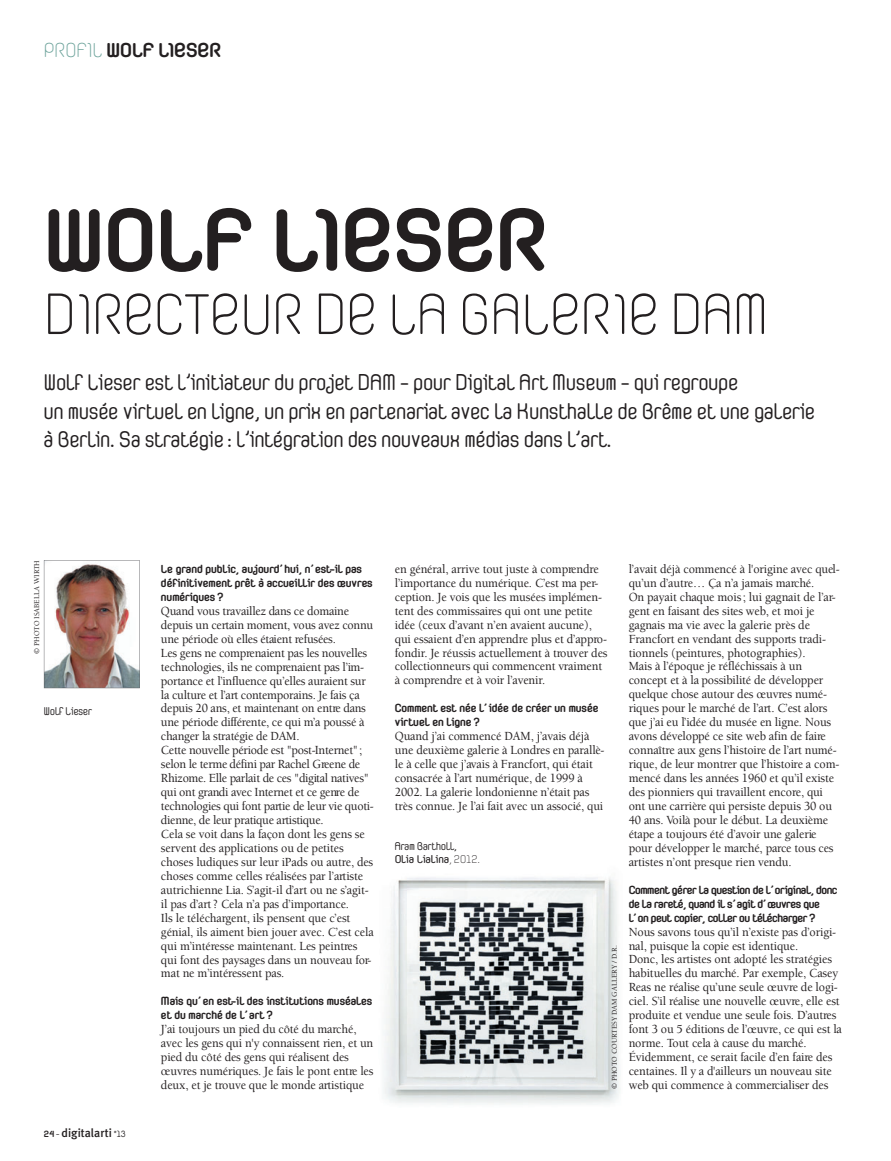
<style>
.page{position:relative;width:891px;height:1161px;background:#fff}
.page>*{position:absolute;margin:0;border:0;box-sizing:border-box;transform-origin:0 0}
.t1{font:900 118.5px "JULIETTE";color:#231f20}
.t2{font:76.5px "JULIETTE";color:#231f20}
.t3{font:600 30.15px/28.3px "JULIETTE";color:#231f20}
.t4{font:900 27px "JULIETTE";color:#231f20}
.t5{font:900 15.75px/14px "JULIETTE";color:#231f20}
.t6{font:900 15.75px/14px "JULIETTE";letter-spacing:-.02em;color:#231f20}
.t7{font:600 15px/13.5px "JULIETTE";color:#231f20}
.t8{font:500 12.75px/14px "Berkeley";letter-spacing:-.01em;color:#231f20;scale:.95 1}
.t9{font:500 12px "Meta Plus";color:#231f20}
.t10{font:500 7.5px "Berkeley";color:#231f20}
.s1{font-weight:400;color:#6ba29a}
.s2{font-family:"JULIETTE";font-weight:900}
.s3{font-family:"JULIETTE";font-weight:600}
.s4{font-weight:700}
.s5{font-weight:400}
</style>
<div class="page">
<img style="left:383px;top:877px;width:237px;height:227px">
<img style="left:44px;top:560px;width:96px;height:128px">
<h3 class="t4" style="left:44px;top:38px;width:179px"><span class="s1">PROFIL</span> WOLF LIESER</h3>
<h1 class="t1" style="left:44px;top:189px;width:505px">WOLF LIESER</h1>
<h2 class="t2" style="left:44px;top:285px;width:726px">DIRECTEUR DE LA GALERIE DAM</h2>
<p class="t3" style="left:44px;top:368px;width:773px">Wolf Lieser est l’initiateur du projet DAM - pour Digital Art Museum - qui regroupe<br>un musée virtuel en ligne, un prix en partenariat avec la Kunsthalle de Brême et une galerie à Berlin. Sa stratégie : l’intégration des nouveaux médias dans l’art.</p>
<p class="t10" style="left:33px;top:654px;width:95px;rotate:-90deg">© PHOTO ISABELLA WIRTH</p>
<p class="t7" style="left:44px;top:704px;width:50px">Wolf Lieser</p>
<p class="t9" style="left:44px;top:1126px;width:84px"><span class="s2">24</span> <span class="s3">-</span> digitalarti <span class="s3">#13</span></p>
<p class="t5" style="left:161px;top:562px;width:213px">Le grand public, aujourd’hui, n’est-il pas définitivement prêt à accueillir des œuvres numériques ?</p>
<p class="t8" style="left:161px;top:604px;width:226px">Quand vous travaillez dans ce domaine depuis un certain moment, vous avez connu une période où elles étaient refusées.<br>Les gens ne comprenaient pas les nouvelles technologies, ils ne comprenaient pas l’im&shy;portance et l’influence qu’elles auraient sur la culture et l’art contemporains. Je fais ça depuis 20 ans, et maintenant on entre dans une période différente, ce qui m’a poussé à changer la stratégie de DAM.<br>Cette nouvelle période est "post-Internet"; selon le terme défini par Rachel Greene de Rhizome. Elle parlait de ces "digital natives" qui ont grandi avec Internet et ce genre de technologies qui font partie de leur vie quoti&shy;dienne, de leur pratique artistique.<br>Cela se voit dans la façon dont les gens se servent des applications ou de petites choses ludiques sur leur iPads ou autre, des choses comme celles réalisées par l’artiste autrichienne Lia. S’agit-il d’art ou ne s’agit&shy;il pas d’art ? Cela n’a pas d’importance.<br>Ils le téléchargent, ils pensent que c’est génial, ils aiment bien jouer avec. C’est cela qui m’intéresse maintenant. Les peintres qui font des paysages dans un nouveau for&shy;mat ne m’intéressent pas.</p>
<p class="t5" style="left:161px;top:994px;width:213px">Mais qu’en est-il des institutions muséales et du marché de l’art ?</p>
<p class="t8" style="left:161px;top:1023px;width:225px">J’ai toujours un pied du côté du marché, avec les gens qui n'y connaissent rien, et un pied du côté des gens qui réalisent des œuvres numériques. Je fais le pont entre les deux, et je trouve que le monde artistique</p>
<p class="t8" style="left:395px;top:562px;width:226px">en général, arrive tout juste à comprendre l’importance du numérique. C’est ma per&shy;ception. Je vois que les musées implémen&shy;tent des commissaires qui ont une petite idée (ceux d’avant n’en avaient aucune), qui essaient d’en apprendre plus et d’appro&shy;fondir. Je réussis actuellement à trouver des collectionneurs qui commencent vraiment à comprendre et à voir l’avenir.</p>
<p class="t5" style="left:395px;top:701px;width:205px">Comment est née l’idée de créer un musée virtuel en ligne ?</p>
<p class="t8" style="left:395px;top:730px;width:222px">Quand j’ai commencé DAM, j’avais déjà une deuxième galerie à Londres en parallè&shy;le à celle que j’avais à Francfort, qui était consacrée à l’art numérique, de 1999 à 2002. La galerie londonienne n’était pas très connue. Je l’ai fait avec un associé, qui</p>
<p class="t7" style="left:395px;top:839px;width:87px">Aram Bartholl,<br><span class="s4">Olia Lialina</span><span class="s5">, 2012.</span></p>
<p class="t10" style="left:611px;top:1089px;width:145px;rotate:-90deg">© PHOTO COURTESY DAM GALLERY / D.R.</p>
<p class="t8" style="left:629px;top:562px;width:224px">l’avait déjà commencé à l'origine avec quel&shy;qu’un d’autre… Ça n’a jamais marché.<br>On payait chaque mois; lui gagnait de l’ar&shy;gent en faisant des sites web, et moi je gagnais ma vie avec la galerie près de Francfort en vendant des supports tradi&shy;tionnels (peintures, photographies).<br>Mais à l’époque je réfléchissais à un concept et à la possibilité de développer quelque chose autour des œuvres numé&shy;riques pour le marché de l’art. C’est alors que j’ai eu l’idée du musée en ligne. Nous avons développé ce site web afin de faire connaître aux gens l’histoire de l’art numé&shy;rique, de leur montrer que l’histoire a com&shy;mencé dans les années 1960 et qu’il existe des pionniers qui travaillent encore, qui ont une carrière qui persiste depuis 30 ou 40 ans. Voilà pour le début. La deuxième étape a toujours été d’avoir une galerie pour développer le marché, parce tous ces artistes n’ont presque rien vendu.</p>
<p class="t6" style="left:629px;top:882px;width:210px">Comment gérer la question de l’original, donc de la rareté, quand il s’agit d’œuvres que l’on peut copier, coller ou télécharger ?</p>
<p class="t8" style="left:629px;top:925px;width:226px">Nous savons tous qu’il n’existe pas d’origi&shy;nal, puisque la copie est identique.<br>Donc, les artistes ont adopté les stratégies habituelles du marché. Par exemple, Casey Reas ne réalise qu’une seule œuvre de logi&shy;ciel. S’il réalise une nouvelle œuvre, elle est produite et vendue une seule fois. D’autres font 3 ou 5 éditions de l’œuvre, ce qui est la norme. Tout cela à cause du marché.<br>Évidemment, ce serait facile d’en faire des centaines. Il y a d'ailleurs un nouveau site web qui commence à commercialiser des</p>
</div>
